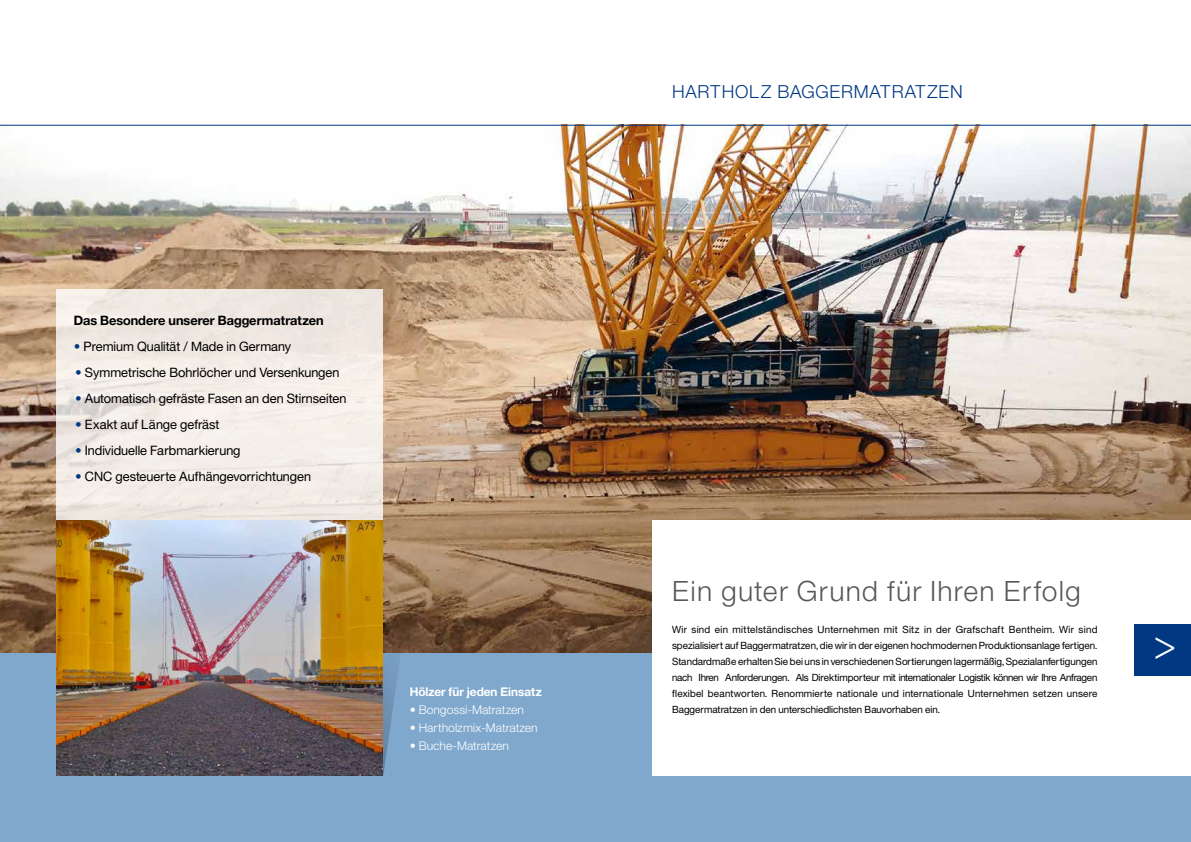
<style>
.page{position:relative;width:1191px;height:842px;background:#fff}
.page>*{position:absolute;margin:0;border:0;box-sizing:border-box;transform-origin:0 0}
.t1{font:42.9px "Minion Pro";color:#fff}
.t2{font:28px "Helv Neue Lightfor IBM";letter-spacing:.04em;color:#58585a}
.t3{font:18px "Helv Neue Lightfor IBM";letter-spacing:.04em;color:#003882}
.t4{font:13px "Helv Neue Romanfor IBM";color:#000}
.t5{font:13px "Helv Neue Boldfor IBM";color:#000}
.t6{font:12px "Helv Neue Lightfor IBM";color:#fff}
.t7{font:12px "Helv Neue Boldfor IBM";color:#fff}
.t8{font:10px/16px "Helv Neue Romanfor IBM";color:#000;text-align:justify}
.s1{font-family:"Helv Neue Lightfor IBM";color:#003882}
</style>
<div class="page">
<div style="left:0;top:652px;width:1191px;height:190px;background:#80a8cd"></div>
<img style="left:0;top:126px;width:1191px;height:526px">
<div style="left:652px;top:520px;width:539px;height:255px;background:#fff"></div>
<div style="left:1134px;top:624px;width:57px;height:52px;background:#003882"></div>
<hr style="left:0;top:125px;width:1191px;height:1px;background:#003882">
<div style="left:57px;top:289px;width:326px;height:235px;background:#f2ece6"></div>
<svg style="left:383px;top:520px;width:37px;height:255px;background:#86888a"></svg>
<img style="left:57px;top:520px;width:326px;height:255px">
<h3 class="t5" style="left:74px;top:312px;width:251px">Das Besondere unserer Baggermatratzen</h3>
<h3 class="t4" style="left:74px;top:338px;width:219px"><span class="s1">•</span> Premium Qualität / Made in Germany</h3>
<h3 class="t4" style="left:75px;top:364px;width:266px"><span class="s1">•</span> Symmetrische Bohrlöcher und Versenkungen</h3>
<h3 class="t4" style="left:75px;top:390px;width:273px"><span class="s1">•</span> Automatisch gefräste Fasen an den Stirnseiten</h3>
<h3 class="t4" style="left:75px;top:416px;width:146px"><span class="s1">•</span> Exakt auf Länge gefräst</h3>
<h3 class="t4" style="left:75px;top:442px;width:167px"><span class="s1">•</span> Individuelle Farbmarkierung</h3>
<h3 class="t4" style="left:75px;top:468px;width:237px"><span class="s1">•</span> CNC gesteuerte Aufhängevorrichtungen</h3>
<p class="t7" style="left:410px;top:684px;width:133px">Hölzer für jeden Einsatz</p>
<p class="t6" style="left:410px;top:702px;width:116px">• Bongossi-Matratzen</p>
<p class="t6" style="left:410px;top:720px;width:130px">• Hartholzmix-Matratzen</p>
<p class="t6" style="left:410px;top:738px;width:101px">• Buche-Matratzen</p>
<h3 class="t3" style="left:672px;top:80px;width:292px">HARTHOLZ BAGGERMATRATZEN</h3>
<h2 class="t2" style="left:672px;top:574px;width:410px">Ein guter Grund für Ihren Erfolg</h2>
<p class="t8" style="left:672px;top:621px;width:427px">Wir sind ein mittelständisches Unternehmen mit Sitz in der Grafschaft Bentheim. Wir sind spezialisiert auf Baggermatratzen, die wir in der eigenen hochmodernen Produktionsanlage fertigen.<br>Standardmaße erhalten Sie bei uns in verschiedenen Sortierungen lagermäßig, Spezialanfertigungen nach Ihren Anforderungen. Als Direktimporteur mit internationaler Logistik können wir Ihre Anfragen flexibel beantworten. Renommierte nationale und internationale Unternehmen setzen unsere Baggermatratzen in den unterschiedlichsten Bauvorhaben ein.</p>
<h1 class="t1" style="left:1153px;top:617px;width:25px">&gt;</h1>
</div>
